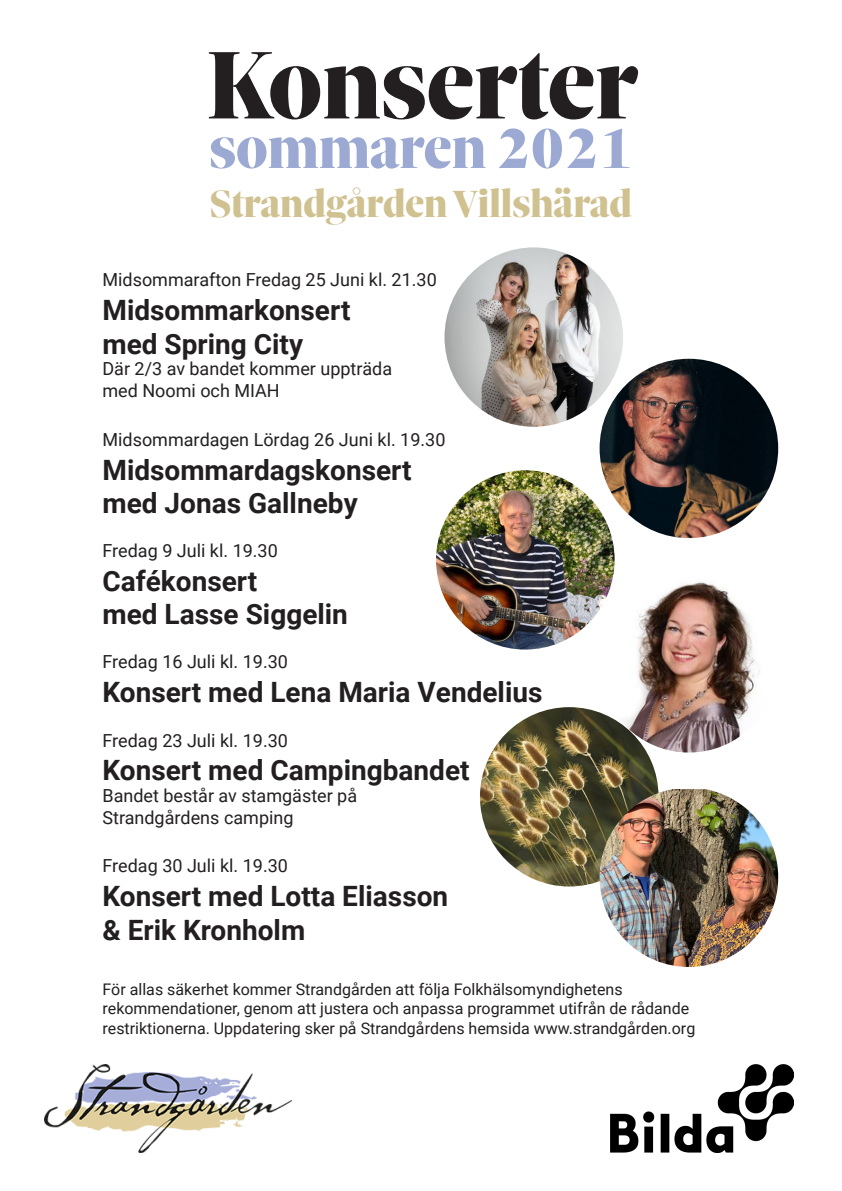
<style>
.page{position:relative;width:842px;height:1191px;background:#fff}
.page>*{position:absolute;margin:0;border:0;box-sizing:border-box;transform-origin:0 0}
.t1{font:900 104px "Sole Serif Big Display";color:#231f20}
.t2{font:900 61px "Sole Serif Big Display";color:#9ba9d3}
.t3{font:900 41px "Sole Serif Big Display";color:#d0c191}
.t4{font:700 28px/33.6px "Roboto";color:#231f20}
.t5{font:18px/21.6px "Roboto";color:#231f20}
.t6{font:16px "Roboto";color:#231f20}
</style>
<div class="page">
<img style="left:45px;top:1064px;width:246px;height:88px">
<img style="left:610px;top:1064px;width:183px;height:88px">
<img style="left:637px;top:582px;width:123px;height:170px">
<img style="left:436px;top:470px;width:179px;height:179px">
<img style="left:444px;top:247px;width:179px;height:180px">
<img style="left:600px;top:359px;width:178px;height:179px">
<img style="left:480px;top:707px;width:178px;height:179px">
<img style="left:600px;top:789px;width:178px;height:178px">
<p class="t1" style="left:206px;top:26px;width:433px">Konserter</p>
<p class="t2" style="left:209px;top:113px;width:425px">sommaren 2021</p>
<p class="t3" style="left:210px;top:181px;width:424px">Strandgården Villshärad</p>
<p class="t5" style="left:102px;top:269px;width:336px">Midsommarafton Fredag 25 Juni kl. 21.30</p>
<p class="t4" style="left:102px;top:292px;width:250px">Midsommarkonsert</p>
<p class="t4" style="left:102px;top:326px;width:202px">med Spring City</p>
<p class="t5" style="left:102px;top:357px;width:291px">Där 2/3 av bandet kommer uppträda med Noomi och MIAH</p>
<p class="t5" style="left:102px;top:428px;width:344px">Midsommardagen Lördag 26 Juni kl. 19.30</p>
<p class="t4" style="left:102px;top:452px;width:311px">Midsommardagskonsert med Jonas Gallneby</p>
<p class="t5" style="left:102px;top:539px;width:177px">Fredag 9 Juli kl. 19.30</p>
<p class="t4" style="left:102px;top:563px;width:247px">Cafékonsert<br>med Lasse Siggelin</p>
<p class="t5" style="left:102px;top:650px;width:187px">Fredag 16 Juli kl. 19.30</p>
<p class="t4" style="left:102px;top:674px;width:442px">Konsert med Lena Maria Vendelius</p>
<p class="t5" style="left:102px;top:729px;width:187px">Fredag 23 Juli kl. 19.30</p>
<p class="t4" style="left:102px;top:752px;width:369px">Konsert med Campingbandet</p>
<p class="t5" style="left:102px;top:784px;width:256px">Bandet består av stamgäster på<br>Strandgårdens camping</p>
<p class="t5" style="left:102px;top:854px;width:187px">Fredag 30 Juli kl. 19.30</p>
<p class="t4" style="left:102px;top:878px;width:347px">Konsert med Lotta Eliasson &amp; Erik Kronholm</p>
<p class="t6" style="left:102px;top:978px;width:522px">För allas säkerhet kommer Strandgården att följa Folkhälsomyndighetens</p>
<p class="t6" style="left:102px;top:997px;width:588px">rekommendationer, genom att justera och anpassa programmet utifrån de rådande</p>
<p class="t6" style="left:102px;top:1016px;width:594px">restriktionerna. Uppdatering sker på Strandgårdens hemsida www.strandgården.org</p>
</div>
